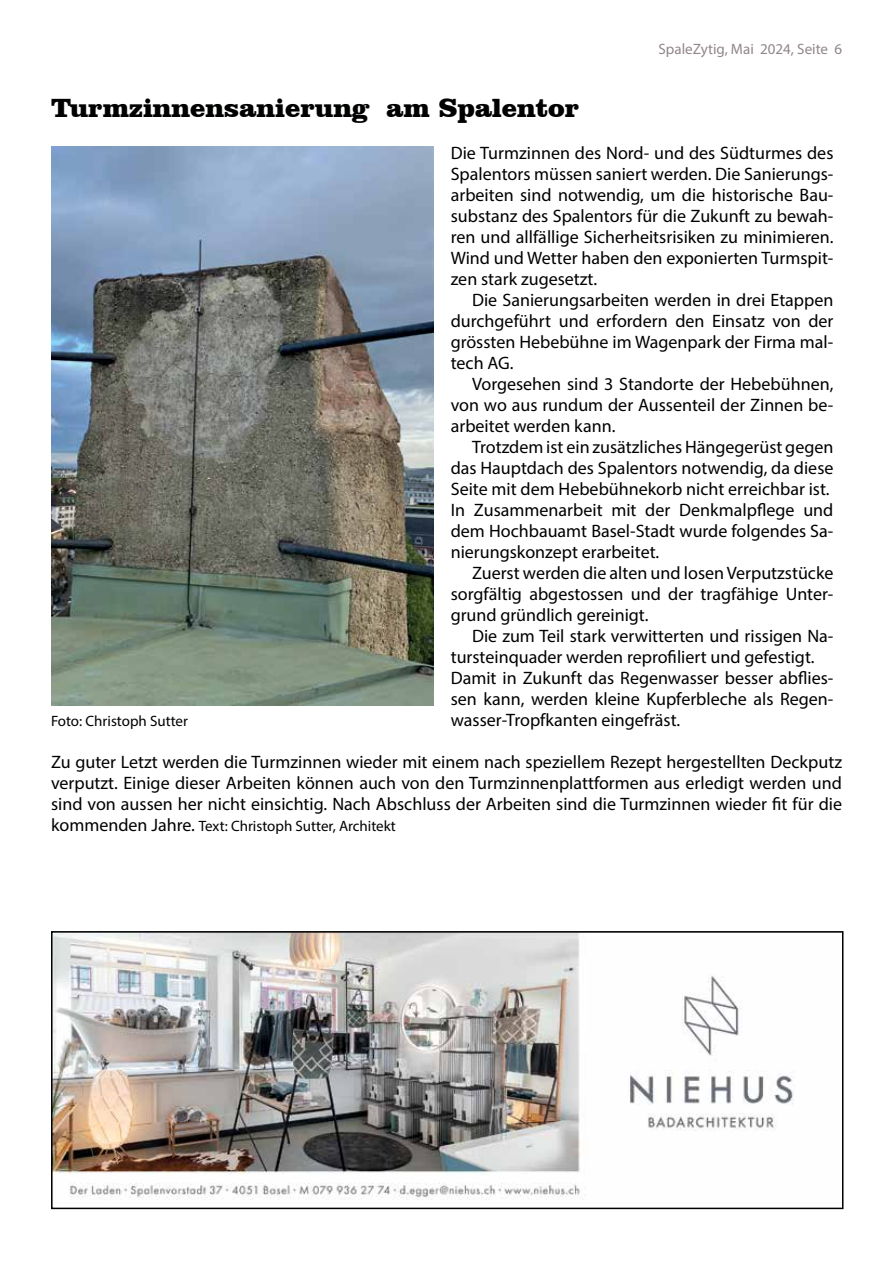
<style>
.page{position:relative;width:893px;height:1263px;background:#fff}
.page>*{position:absolute;margin:0;border:0;box-sizing:border-box;transform-origin:0 0}
.t1{font:900 27px "Clarendon BT";color:#000200}
.t2{font:18px/21px "Myriad Pro";color:#000;text-align:justify}
.t3{font:15px "Myriad Pro";color:#000}
.t4{font:15px "Myriad Pro";color:#918688}
.s1{font-size:18px}
</style>
<div class="page">
<img style="left:51px;top:147px;width:383px;height:558px">
<img style="left:54px;top:934px;width:740px;height:266px">
<div style="left:51px;top:931px;width:792px;height:278px;border:2px solid #000"></div>
<p class="t4" style="left:659px;top:40px;width:185px">SpaleZytig, Mai 2024, Seite 6</p>
<h1 class="t1" style="left:51px;top:91px;width:529px">Turmzinnensanierung am Spalentor</h1>
<p class="t2" style="left:451px;top:142px;width:384px">Die Turmzinnen des Nord- und des Südturmes des Spalentors müssen saniert werden. Die Sanierungs&shy;arbeiten sind notwendig, um die historische Bau&shy;substanz des Spalentors für die Zukunft zu bewah&shy;ren und allfällige Sicherheitsrisiken zu minimieren.<br>Wind und Wetter haben den exponierten Turmspit&shy;zen stark zugesetzt.</p>
<p class="t2" style="left:451px;top:289px;width:384px;text-indent:21px">Die Sanierungsarbeiten werden in drei Etappen durchgeführt und erfordern den Einsatz von der grössten Hebebühne im Wagenpark der Firma mal&shy;tech AG.</p>
<p class="t2" style="left:451px;top:373px;width:384px;text-indent:21px">Vorgesehen sind 3 Standorte der Hebebühnen, von wo aus rundum der Aussenteil der Zinnen be&shy;arbeitet werden kann.</p>
<p class="t2" style="left:451px;top:436px;width:384px;text-align:left;text-indent:21px">Trotzdem ist ein zusätzliches Hängegerüst gegen das Hauptdach des Spalentors notwendig, da diese Seite mit dem Hebebühnekorb nicht erreichbar ist.<br>In Zusammenarbeit mit der Denkmalpflege und dem Hochbauamt Basel-Stadt wurde folgendes Sa&shy;nierungskonzept erarbeitet.</p>
<p class="t2" style="left:451px;top:562px;width:384px;text-indent:21px">Zuerst werden die alten und losen Verputzstücke sorgfältig abgestossen und der tragfähige Unter&shy;grund gründlich gereinigt.</p>
<p class="t2" style="left:451px;top:625px;width:384px;text-align:left;text-indent:21px">Die zum Teil stark verwitterten und rissigen Na&shy;tursteinquader werden reprofiliert und gefestigt.<br>Damit in Zukunft das Regenwasser besser abflies&shy;sen kann, werden kleine Kupferbleche als Regen-</p>
<p class="t3" style="left:51px;top:712px;width:138px">Foto: Christoph Sutter</p>
<p class="t2" style="left:451px;top:709px;width:231px">wasser-Tropfkanten eingefräst.</p>
<p class="t2" style="left:51px;top:751px;width:792px">Zu guter Letzt werden die Turmzinnen wieder mit einem nach speziellem Rezept hergestellten Deckputz verputzt. Einige dieser Arbeiten können auch von den Turmzinnenplattformen aus erledigt werden und sind von aussen her nicht einsichtig. Nach Abschluss der Arbeiten sind die Turmzinnen wieder fit für die</p>
<p class="t3" style="left:51px;top:817px;width:346px"><span class="s1">kommenden Jahre.</span> Text: Christoph Sutter, Architekt</p>
</div>
